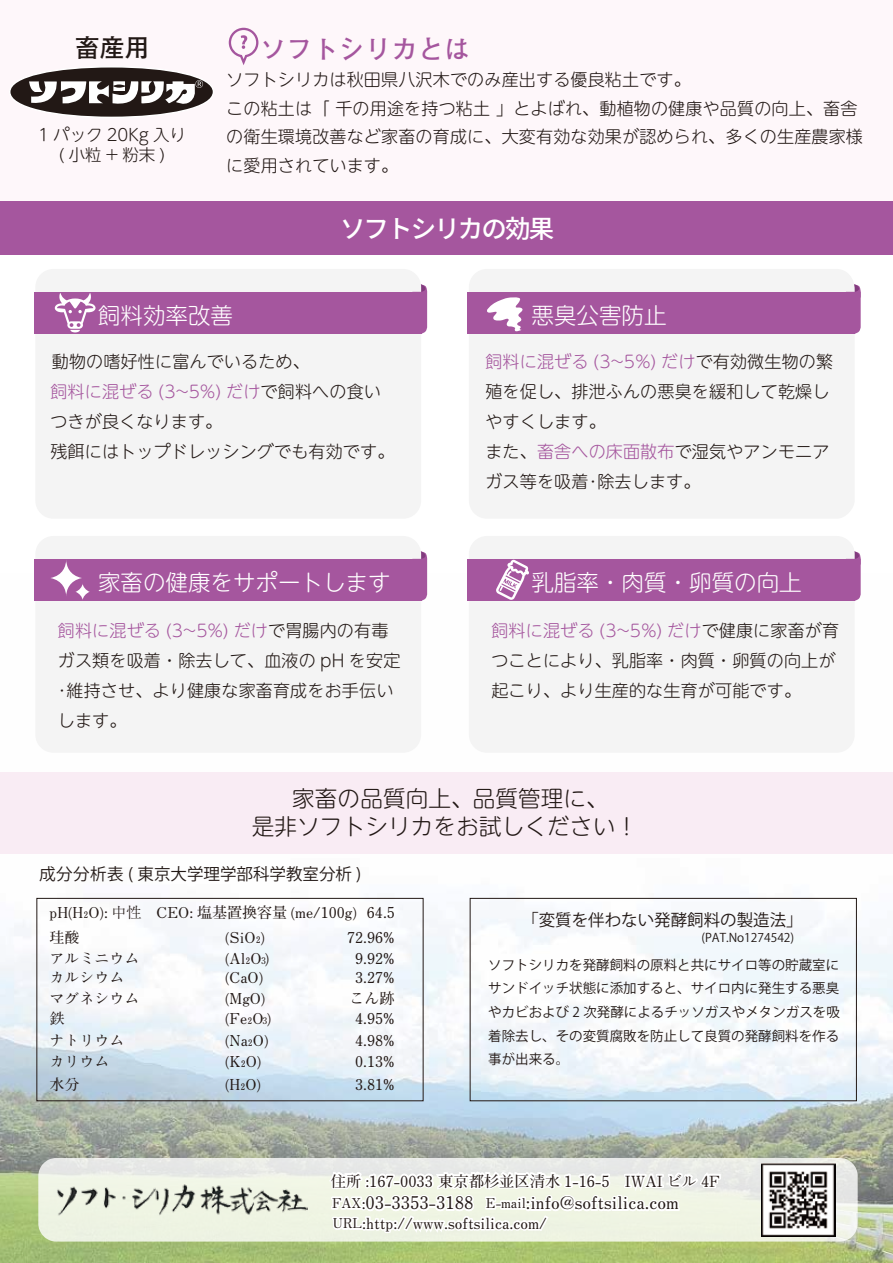
<style>
.page{position:relative;width:893px;height:1263px;background:#fff}
.page>*{position:absolute;margin:0;border:0;box-sizing:border-box;transform-origin:0 0}
.t1{font:700 26.25px "Futo Go B101 Pr 6 N";color:#a5569e}
.t2{font:500 25.5px "Noto Sans CJ Kjp";letter-spacing:-.075em;color:#fff}
.t3{font:700 24.9px "Futo Go B101 Pr 6 N";color:#221815}
.t4{font:300 22.5px "UD Shin M Go Pr 6 N";color:#fff}
.t5{font:300 22.5px/28.5px "UD Shin M Go Pr 6 N";letter-spacing:.01em;color:#221815;text-align:center}
.t6{font:700 17.4px "Futo Min A101 Pr 6 N";color:#221815}
.t7{font:300 17.1px/30px "UD Shin M Go Pr 6 N";letter-spacing:.01em;color:#221815}
.t8{font:16.5px "Koz Go Pr 6 N";color:#221815}
.t9{font:300 16.5px/19.8px "UD Shin M Go Pr 6 N";color:#221815;text-align:center}
.t10{font:700 15.3px "Futo Min A101 Pr 6 N";color:#221815}
.t11{font:700 15px/24.5px "Futo Min A101 Pr 6 N";color:#221815}
.t12{font:13.5px/23.7px "Koz Go Pr 6 N";color:#221815;text-align:justify}
.t13{font:12px "Koz Go Pr 6 N";color:#221815}
.s1{font-family:"Koz Go Pr 6 N";font-weight:400}
.s2{color:#a5569e}
.s3{font-family:"Ryumin Pr 6 N";font-weight:300}
.s4{font-size:9.15px}
.s5{font-size:13.5px}
.s6{font-size:15.3px}
</style>
<div class="page">
<img style="left:0;top:573px;width:893px;height:690px">
<div style="left:0;top:0;width:893px;height:206px;background:#fef7fa"></div>
<svg style="left:229px;top:28px;width:29px;height:37px"></svg>
<div style="left:10px;top:67px;width:203px;height:50px;background:#221815;border-radius:50%"></div>
<div style="left:9px;top:66px;width:205px;height:52px;border:2px solid #fff;border-radius:50%"></div>
<svg style="left:29px;top:80px;width:174px;height:26px"></svg>
<div style="left:0;top:201px;width:893px;height:54px;background:#a5569e"></div>
<div style="left:35px;top:269px;width:386px;height:250px;background:#f4f4f4;border-radius:18px"></div>
<div style="left:34px;top:292px;width:387px;height:42px;background:#a5569e"></div>
<svg style="left:55px;top:293px;width:41px;height:39px"></svg>
<svg style="left:412px;top:284px;width:15px;height:50px"></svg>
<div style="left:469px;top:269px;width:385px;height:249px;background:#f4f4f4"></div>
<div style="left:467px;top:292px;width:388px;height:42px;background:#a5569e"></div>
<svg style="left:487px;top:297px;width:36px;height:34px"></svg>
<svg style="left:846px;top:283px;width:15px;height:51px"></svg>
<div style="left:35px;top:536px;width:386px;height:217px;background:#f4f4f4;border-radius:18px"></div>
<div style="left:34px;top:559px;width:387px;height:42px;background:#a5569e"></div>
<svg style="left:50px;top:559px;width:32px;height:38px"></svg>
<svg style="left:76px;top:583px;width:14px;height:17px"></svg>
<svg style="left:412px;top:551px;width:15px;height:50px"></svg>
<div style="left:469px;top:536px;width:386px;height:217px;background:#f4f4f4;border-radius:18px"></div>
<div style="left:467px;top:559px;width:388px;height:42px;background:#a5569e"></div>
<svg style="left:496px;top:560px;width:33px;height:40px"></svg>
<svg style="left:846px;top:551px;width:15px;height:50px"></svg>
<div style="left:36px;top:898px;width:387px;height:203px;border:1px solid #221815"></div>
<div style="left:470px;top:898px;width:387px;height:203px;border:1px solid #221815"></div>
<div style="left:38px;top:1158px;width:820px;height:83px;background:linear-gradient(to bottom,#e8e9e8,#f0f6e3);border-radius:18px"></div>
<img style="left:51px;top:1179px;width:257px;height:41px">
<svg style="left:327px;top:1055px;width:395px;height:208px"></svg>
<img style="left:762px;top:1163px;width:73px;height:74px">
<div style="left:0;top:772px;width:893px;height:81px;background:#f9ecf4"></div>
<h3 class="t3" style="left:75px;top:27px;width:76px">畜産用</h3>
<p class="t9" style="left:38px;top:124px;width:149px">1 パック 20Kg 入り(小粒+粉末)</p>
<h1 class="t1" style="left:260px;top:28px;width:212px">ソフトシリカとは</h1>
<p class="t7" style="left:226px;top:64px;width:638px;line-height:28.5px">ソフトシリカは秋田県八沢木でのみ産出する優良粘土です。<br>この粘土は「 千の用途を持つ粘土 <span class="s1">」</span>とよばれ、動植物の健康や品質の向上、畜舎の衛生環境改善など家畜の育成に、大変有効な効果が認められ、多くの生産農家様に愛用されています。</p>
<h2 class="t2" style="left:340px;top:214px;width:216px">ソフトシリカの効果</h2>
<h3 class="t4" style="left:98px;top:297px;width:136px">飼料効率改善</h3>
<p class="t7" style="left:50px;top:346px;width:346px">動物の嗜好性に富んでいるため、<br><span class="s2">飼料に混ぜる (3~5%) だけ</span>で飼料への食いつきが良くなります。<br>残餌にはトップドレッシングでも有効です。</p>
<h3 class="t4" style="left:98px;top:564px;width:294px">家畜の健康をサポートします</h3>
<p class="t7" style="left:58px;top:614px;width:344px"><span class="s2">飼料に混ぜる (3~5%) だけ</span>で胃腸内の有毒ガス類を吸着・除去して、血液の pH を安定･維持させ、より健康な家畜育成をお手伝いします。</p>
<h3 class="t4" style="left:532px;top:297px;width:136px">悪臭公害防止</h3>
<p class="t7" style="left:485px;top:346px;width:349px"><span class="s2">飼料に混ぜる (3~5%) だけ</span>で有効微生物の繁殖を促し、排泄ふんの悪臭を緩和して乾燥しやすくします。<br>また、<span class="s2">畜舎への床面散布</span>で湿気やアンモニアガス等を吸着･除去します。</p>
<h3 class="t4" style="left:532px;top:564px;width:271px">乳脂率・肉質・卵質の向上</h3>
<p class="t7" style="left:491px;top:614px;width:349px"><span class="s2">飼料に混ぜる (3~5%) だけ</span>で健康に家畜が育つことにより、乳脂率・肉質・卵質の向上が起こり、より生産的な生育が可能です。</p>
<h3 class="t5" style="left:252px;top:783px;width:388px">家畜の品質向上、品質管理に、<br>是非ソフトシリカをお試しください！</h3>
<p class="t8" style="left:39px;top:864px;width:323px">成分分析表 ( 東京大学理学部科学教室分析 )</p>
<p class="t11" style="left:50px;top:900px;width:347px">pH(H₂O): <span class="s3">中性</span>　CEO: 塩基置換容量 (me/100g) 64.5珪酸</p>
<p class="t11" style="left:225px;top:924px;width:41px">(SiO₂)</p>
<p class="t11" style="left:347px;top:924px;width:49px">72.96%</p>
<p class="t11" style="left:50px;top:945px;width:91px">アルミニウム</p>
<p class="t11" style="left:225px;top:945px;width:46px">(Al₂O<span class="s4">3</span>)</p>
<p class="t11" style="left:355px;top:945px;width:41px">9.92%</p>
<p class="t11" style="left:50px;top:965px;width:76px">カルシウム</p>
<p class="t11" style="left:225px;top:965px;width:40px">(CaO)</p>
<p class="t11" style="left:355px;top:965px;width:41px">3.27%</p>
<p class="t11" style="left:50px;top:986px;width:91px">マグネシウム</p>
<p class="t11" style="left:225px;top:986px;width:42px">(MgO)</p>
<p class="t11" style="left:350px;top:986px;width:46px">こん跡</p>
<p class="t11" style="left:50px;top:1005px;width:16px">鉄</p>
<p class="t11" style="left:225px;top:1005px;width:48px">(Fe₂O<span class="s4">3</span>)</p>
<p class="t11" style="left:355px;top:1005px;width:41px">4.95%</p>
<p class="t11" style="left:50px;top:1028px;width:76px">ナトリウム</p>
<p class="t11" style="left:225px;top:1028px;width:45px">(Na₂O)</p>
<p class="t11" style="left:355px;top:1028px;width:41px">4.98%</p>
<p class="t11" style="left:50px;top:1049px;width:61px">カリウム</p>
<p class="t11" style="left:225px;top:1049px;width:38px">(K₂O)</p>
<p class="t11" style="left:355px;top:1049px;width:41px">0.13%</p>
<p class="t11" style="left:50px;top:1071px;width:31px">水分</p>
<p class="t11" style="left:225px;top:1071px;width:37px">(H₂O)</p>
<p class="t11" style="left:355px;top:1071px;width:41px">3.81%</p>
<p class="t8" style="left:522px;top:910px;width:282px">「変質を伴わない発酵飼料の製造法」</p>
<p class="t13" style="left:701px;top:931px;width:94px">(PAT.No1274542)</p>
<p class="t12" style="left:488px;top:953px;width:353px">ソフトシリカを発酵飼料の原料と共にサイロ等の貯蔵室にサンドイッチ状態に添加すると、サイロ内に発生する悪臭やカビおよび 2 次発酵によるチッソガスやメタンガスを吸着除去し、その変質腐敗を防止して良質の発酵飼料を作る事が出来る。</p>
<p class="t10" style="left:331px;top:1169px;width:391px">住所 :167-0033 東京都杉並区清水 1-16-5　IWAI ビル 4F</p>
<p class="t6" style="left:332px;top:1189px;width:348px"><span class="s5">FAX</span><span class="s6">:</span>03-3353-3188 <span class="s5">E-mail</span>:info@softsilica.com</p>
<p class="t10" style="left:333px;top:1211px;width:216px"><span class="s5">URL</span>:http://www.softsilica.com/</p>
</div>
